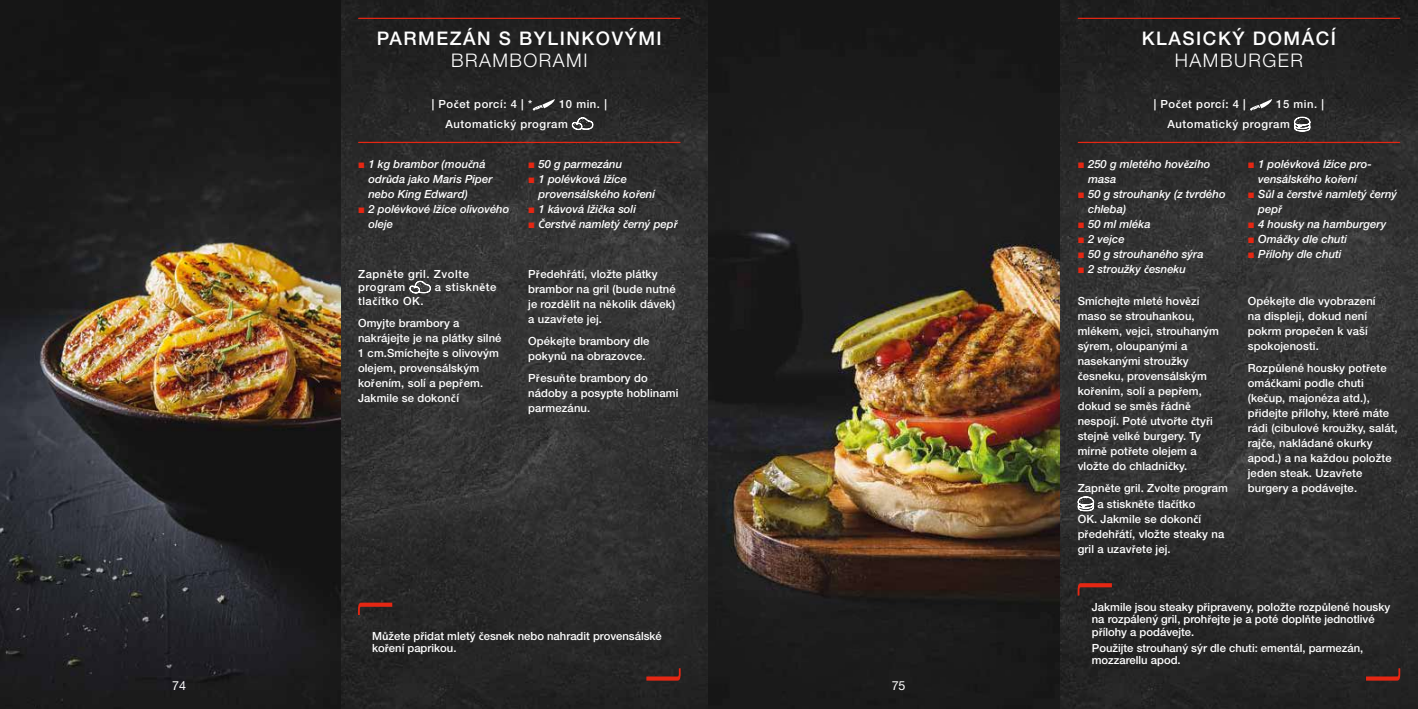
<style>
.page{position:relative;width:1418px;height:709px;background:#fff}
.page>*{position:absolute;margin:0;border:0;box-sizing:border-box;transform-origin:0 0}
.t1{font:500 18.75px "Helvetica Neue LT Std";letter-spacing:.08em;color:#fff}
.t2{font:300 18.75px "Helvetica Neue LT Std";letter-spacing:.08em;color:#fff}
.t3{font:12.5px "Helvetica Neue LT Std";color:#fff}
.t4{font:500 11.25px/15px "Helvetica Neue LT Std";letter-spacing:.01em;color:#fff}
.t5{font:italic 500 11.25px/15px "Helvetica Neue LT Std";color:#fff}
.t6{font:500 11.25px/20px "Helvetica Neue LT Std";letter-spacing:.05em;color:#fff}
.s1{font-family:"Myriad Pro";font-weight:600}
</style>
<div class="page">
<img style="left:1059px;top:0;width:358px;height:709px">
<img style="left:340px;top:0;width:369px;height:709px">
<img style="left:0;top:0;width:340px;height:709px">
<img style="left:709px;top:0;width:350px;height:709px">
<svg style="left:533px;top:99px;width:22px;height:12px"></svg>
<svg style="left:572px;top:117px;width:21px;height:13px"></svg>
<svg style="left:409px;top:281px;width:22px;height:12px"></svg>
<svg style="left:358px;top:602px;width:34px;height:13px"></svg>
<svg style="left:646px;top:668px;width:34px;height:12px"></svg>
<hr style="left:358px;top:142px;width:322px;height:1px;background:#e52713">
<hr style="left:358px;top:18px;width:322px;height:1px;background:#e52713">
<svg style="left:1249px;top:99px;width:23px;height:12px"></svg>
<svg style="left:1293px;top:116px;width:17px;height:20px"></svg>
<svg style="left:1077px;top:496px;width:17px;height:19px"></svg>
<svg style="left:1077px;top:583px;width:34px;height:12px"></svg>
<svg style="left:1365px;top:668px;width:35px;height:12px"></svg>
<hr style="left:1078px;top:142px;width:321px;height:1px;background:#e52713">
<hr style="left:1078px;top:18px;width:321px;height:1px;background:#e52713">
<svg style="left:359px;top:162px;width:13px;height:7px"></svg>
<svg style="left:359px;top:207px;width:13px;height:7px"></svg>
<svg style="left:529px;top:162px;width:13px;height:6px"></svg>
<svg style="left:529px;top:177px;width:13px;height:6px"></svg>
<svg style="left:529px;top:207px;width:13px;height:6px"></svg>
<svg style="left:529px;top:222px;width:13px;height:6px"></svg>
<svg style="left:1078px;top:162px;width:13px;height:7px"></svg>
<svg style="left:1078px;top:192px;width:13px;height:7px"></svg>
<svg style="left:1078px;top:222px;width:13px;height:7px"></svg>
<svg style="left:1078px;top:237px;width:13px;height:7px"></svg>
<svg style="left:1078px;top:252px;width:13px;height:7px"></svg>
<svg style="left:1078px;top:267px;width:13px;height:7px"></svg>
<svg style="left:1248px;top:162px;width:13px;height:6px"></svg>
<svg style="left:1248px;top:192px;width:13px;height:6px"></svg>
<svg style="left:1248px;top:222px;width:13px;height:6px"></svg>
<svg style="left:1248px;top:237px;width:13px;height:6px"></svg>
<svg style="left:1248px;top:252px;width:13px;height:6px"></svg>
<h1 class="t1" style="left:377px;top:27px;width:286px">PARMEZÁN S BYLINKOVÝMI</h1>
<h1 class="t2" style="left:451px;top:48px;width:138px">BRAMBORAMI</h1>
<p class="t6" style="left:432px;top:94px;width:102px">| Po<span class="s1">č</span>et porcí: 4 | *</p>
<p class="t6" style="left:445px;top:94px;width:163px;text-indent:113px">10 min. |<br>Automatický program</p>
<p class="t5" style="left:368px;top:156px;width:142px">1 kg brambor (mou<span class="s1">č</span>ná odr<span class="s1">ů</span>da jako Maris Piper nebo King Edward)<br>2 polévkové lžíce olivového oleje</p>
<p class="t5" style="left:538px;top:156px;width:140px">50 g parmezánu<br>1 polévková lžíce provensálského ko<span class="s1">ř</span>ení<br>1 kávová lži<span class="s1">č</span>ka soli<br><span class="s1">Č</span>erstv<span class="s1">ě</span> namletý <span class="s1">č</span>erný pep<span class="s1">ř</span></p>
<p class="t6" style="left:358px;top:267px;width:112px;line-height:13.5px">Zapn<span class="s1">ě</span>te gril. Zvolte program</p>
<p class="t6" style="left:435px;top:277px;width:63px">a stiskn<span class="s1">ě</span>te</p>
<p class="t4" style="left:358px;top:290px;width:103px;line-height:22.1px">tla<span class="s1">č</span>ítko OK.<br>Omyjte brambory a</p>
<p class="t4" style="left:358px;top:330px;width:145px">nakrájejte je na plátky silné<br>1 cm.Smíchejte s olivovým olejem, provensálským ko<span class="s1">ř</span>ením, solí a pep<span class="s1">ř</span>em.<br>Jakmile se dokon<span class="s1">č</span>í</p>
<p class="t4" style="left:528px;top:266px;width:149px">P<span class="s1">ř</span>edeh<span class="s1">ř</span>átí, vložte plátky brambor na gril (bude nutné je rozd<span class="s1">ě</span>lit na n<span class="s1">ě</span>kolik dávek) a uzav<span class="s1">ř</span>ete jej.</p>
<p class="t4" style="left:528px;top:333px;width:123px">Opékejte brambory dle pokyn<span class="s1">ů</span> na obrazovce.</p>
<p class="t4" style="left:528px;top:370px;width:152px">P<span class="s1">ř</span>esu<span class="s1">ň</span>te brambory do nádoby a posypte hoblinami parmezánu.</p>
<p class="t4" style="left:372px;top:629px;width:291px;line-height:12.5px">M<span class="s1">ů</span>žete p<span class="s1">ř</span>idat mletý <span class="s1">č</span>esnek nebo nahradit provensálské ko<span class="s1">ř</span>ení paprikou.</p>
<p class="t3" style="left:172px;top:677px;width:15px">74</p>
<p class="t3" style="left:891px;top:677px;width:15px">75</p>
<h1 class="t1" style="left:1141px;top:27px;width:195px">KLASICKÝ DOMÁCÍ</h1>
<h1 class="t2" style="left:1174px;top:48px;width:130px">HAMBURGER</h1>
<p class="t6" style="left:1153px;top:94px;width:93px">| Po<span class="s1">č</span>et porcí: 4 |</p>
<p class="t6" style="left:1167px;top:94px;width:158px;text-indent:109px">15 min. |<br>Automatický program</p>
<p class="t5" style="left:1088px;top:156px;width:139px">250 g mletého hov<span class="s1">ě</span>zího masa<br>50 g strouhanky (z tvrdého chleba)<br>50 ml mléka<br>2 vejce<br>50 g strouhaného sýra<br>2 stroužky <span class="s1">č</span>esneku</p>
<p class="t5" style="left:1258px;top:156px;width:140px">1 polévková lžíce pro&shy;vensálského ko<span class="s1">ř</span>ení<br>S<span class="s1">ů</span>l a <span class="s1">č</span>erstv<span class="s1">ě</span> namletý <span class="s1">č</span>erný pep<span class="s1">ř<br></span>4 housky na hamburgery<br>Omá<span class="s1">č</span>ky dle chuti<br>P<span class="s1">ř</span>ílohy dle chuti</p>
<p class="t4" style="left:1077px;top:294px;width:143px">Smíchejte mleté hov<span class="s1">ě</span>zí maso se strouhankou, mlékem, vejci, strouhaným sýrem, oloupanými a nasekanými stroužky <span class="s1">č</span>esneku, provensálským ko<span class="s1">ř</span>ením, solí a pep<span class="s1">ř</span>em, dokud se sm<span class="s1">ě</span>s <span class="s1">ř</span>ádn<span class="s1">ě </span>nespojí. Poté utvo<span class="s1">ř</span>te <span class="s1">č</span>ty<span class="s1">ř</span>i stejn<span class="s1">ě</span> velké burgery. Ty mírn<span class="s1">ě</span> pot<span class="s1">ř</span>ete olejem a vložte do chladni<span class="s1">č</span>ky.</p>
<p class="t4" style="left:1077px;top:481px;width:152px">Zapn<span class="s1">ě</span>te gril. Zvolte program</p>
<p class="t4" style="left:1097px;top:496px;width:100px">a stiskn<span class="s1">ě</span>te tla<span class="s1">č</span>ítko</p>
<p class="t4" style="left:1077px;top:511px;width:125px">OK. Jakmile se dokon<span class="s1">č</span>í</p>
<p class="t4" style="left:1077px;top:526px;width:148px">p<span class="s1">ř</span>edeh<span class="s1">ř</span>átí, vložte steaky na</p>
<p class="t4" style="left:1077px;top:541px;width:95px">gril a uzav<span class="s1">ř</span>ete jej.</p>
<p class="t4" style="left:1247px;top:293px;width:129px">Opékejte dle vyobrazení na displeji, dokud není pokrm prope<span class="s1">č</span>en k vaší spokojenosti.</p>
<p class="t4" style="left:1247px;top:360px;width:151px">Rozp<span class="s1">ů</span>lené housky pot<span class="s1">ř</span>ete omá<span class="s1">č</span>kami podle chuti (ke<span class="s1">č</span>up, majonéza atd.), p<span class="s1">ř</span>idejte p<span class="s1">ř</span>ílohy, které máte rádi (cibulové kroužky, salát, raj<span class="s1">č</span>e, nakládané okurky apod.) a na každou položte jeden steak. Uzav<span class="s1">ř</span>ete burgery a podávejte.</p>
<p class="t4" style="left:1091px;top:600px;width:300px;line-height:12.5px">Jakmile jsou steaky p<span class="s1">ř</span>ipraveny, položte rozp<span class="s1">ů</span>lené housky na rozpálený gril, proh<span class="s1">ř</span>ejte je a poté dopl<span class="s1">ň</span>te jednotlivé p<span class="s1">ř</span>ílohy a podávejte.</p>
<p class="t4" style="left:1091px;top:641px;width:273px;line-height:12.5px">Použijte strouhaný sýr dle chuti: ementál, parmezán, mozzarellu apod.</p>
</div>
